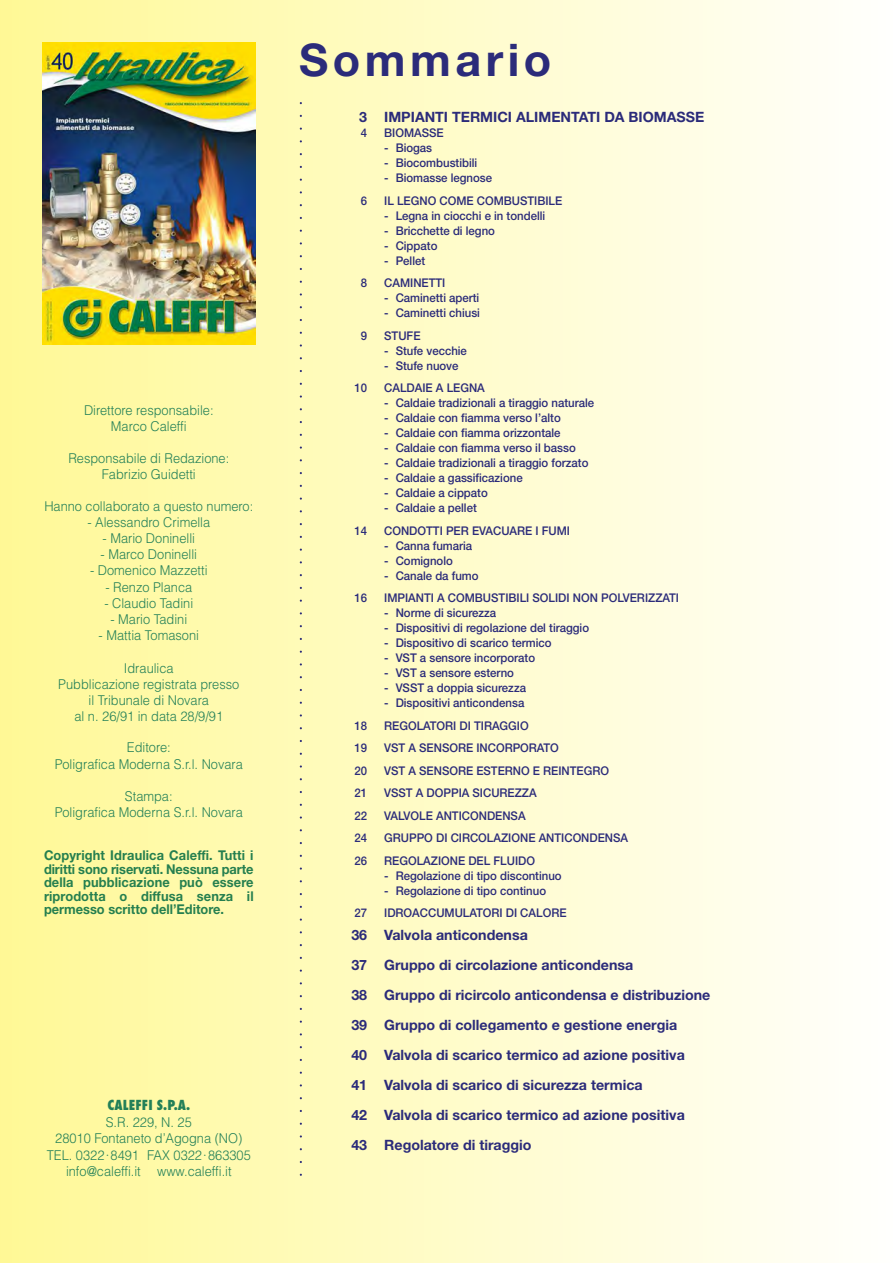
<style>
.page{position:relative;width:893px;height:1263px;background:#fff}
.page>*{position:absolute;margin:0;border:0;box-sizing:border-box;transform-origin:0 0}
.t1{font:700 45px "Helvetica Neue";letter-spacing:.1em;color:#2b2b7a}
.t2{font:700 14.25px/30px "Helvetica Neue";color:#2b2b7a}
.t3{font:300 13.5px/16.2px "Helvetica";color:#238058;text-align:center;scale:.95 1}
.t4{font:700 13.5px/13.5px "Helvetica Neue";color:#257f4f;text-align:justify;scale:.95 1}
.t5{font:800 condensed 13.5px "Futura";color:#238058}
.t6{font:500 12px "Helvetica Neue";color:#2b2b7a;scale:.95 1}
</style>
<div class="page">
<div style="left:0;top:0;width:893px;height:1263px;background:linear-gradient(to right,#fff895,#fffffd)"></div>
<img style="left:43px;top:43px;width:212px;height:301px">
<p class="t3" style="left:84px;top:402px;width:138px">Direttore responsabile:<br>Marco Caleffi</p>
<p class="t3" style="left:68px;top:450px;width:171px">Responsabile di Redazione:<br>Fabrizio Guidetti</p>
<p class="t3" style="left:44px;top:498px;width:221px">Hanno collaborato a questo numero:</p>
<p class="t3" style="left:87px;top:514px;width:131px">- Alessandro Crimella</p>
<p class="t3" style="left:103px;top:530px;width:99px">- Mario Doninelli</p>
<p class="t3" style="left:101px;top:546px;width:103px">- Marco Doninelli</p>
<p class="t3" style="left:90px;top:563px;width:125px">- Domenico Mazzetti</p>
<p class="t3" style="left:105px;top:579px;width:93px">- Renzo Planca</p>
<p class="t3" style="left:104px;top:595px;width:95px">- Claudio Tadini</p>
<p class="t3" style="left:110px;top:611px;width:82px">- Mario Tadini</p>
<p class="t3" style="left:99px;top:627px;width:107px">- Mattia Tomasoni</p>
<p class="t3" style="left:58px;top:660px;width:192px">Idraulica<br>Pubblicazione registrata presso il Tribunale di Novara<br>al n. 26/91 in data 28/9/91</p>
<p class="t3" style="left:55px;top:740px;width:200px">Editore:<br>Poligrafica Moderna S.r.l. Novara</p>
<p class="t3" style="left:55px;top:788px;width:200px">Stampa:<br>Poligrafica Moderna S.r.l. Novara</p>
<p class="t4" style="left:44px;top:850px;width:222px">Copyright Idraulica Caleffi. Tutti i diritti sono riservati. Nessuna parte della pubblicazione può essere riprodotta o diffusa senza il permesso scritto dell’Editore.</p>
<p class="t5" style="left:107px;top:1099px;width:84px">CALEFFI S.P.A.</p>
<p class="t3" style="left:47px;top:1113px;width:216px">S.R. 229, N. 25<br>28010 Fontaneto d’Agogna (NO)<br>TEL. 0322·8491 FAX 0322·863305 info@caleffi.it www.caleffi.it</p>
<h1 class="t1" style="left:299px;top:44px;width:254px">Sommario</h1>
<p class="t2" style="left:359px;top:103px;width:346px">3 IMPIANTI TERMICI ALIMENTATI DA BIOMASSE</p>
<p class="t6" style="left:361px;top:129px;width:8px">4</p>
<p class="t6" style="left:384px;top:129px;width:64px">BIOMASSE</p>
<p class="t6" style="left:384px;top:144px;width:52px">- Biogas</p>
<p class="t6" style="left:384px;top:159px;width:99px">- Biocombustibili</p>
<p class="t6" style="left:384px;top:174px;width:115px">- Biomasse legnose</p>
<p class="t6" style="left:361px;top:196px;width:8px">6</p>
<p class="t6" style="left:384px;top:196px;width:189px">IL LEGNO COME COMBUSTIBILE</p>
<p class="t6" style="left:384px;top:211px;width:171px">- Legna in ciocchi e in tondelli</p>
<p class="t6" style="left:384px;top:226px;width:118px">- Bricchette di legno</p>
<p class="t6" style="left:384px;top:241px;width:58px">- Cippato</p>
<p class="t6" style="left:384px;top:256px;width:45px">- Pellet</p>
<p class="t6" style="left:361px;top:279px;width:8px">8</p>
<p class="t6" style="left:384px;top:279px;width:66px">CAMINETTI</p>
<p class="t6" style="left:384px;top:294px;width:102px">- Caminetti aperti</p>
<p class="t6" style="left:384px;top:309px;width:102px">- Caminetti chiusi</p>
<p class="t6" style="left:361px;top:331px;width:8px">9</p>
<p class="t6" style="left:384px;top:331px;width:40px">STUFE</p>
<p class="t6" style="left:384px;top:346px;width:89px">- Stufe vecchie</p>
<p class="t6" style="left:384px;top:361px;width:80px">- Stufe nuove</p>
<p class="t6" style="left:355px;top:384px;width:15px">10</p>
<p class="t6" style="left:384px;top:384px;width:107px">CALDAIE A LEGNA</p>
<p class="t6" style="left:384px;top:399px;width:222px">- Caldaie tradizionali a tiraggio naturale</p>
<p class="t6" style="left:384px;top:414px;width:187px">- Caldaie con fiamma verso l’alto</p>
<p class="t6" style="left:384px;top:429px;width:187px">- Caldaie con fiamma orizzontale</p>
<p class="t6" style="left:384px;top:444px;width:203px">- Caldaie con fiamma verso il basso</p>
<p class="t6" style="left:384px;top:459px;width:216px">- Caldaie tradizionali a tiraggio forzato</p>
<p class="t6" style="left:384px;top:474px;width:147px">- Caldaie a gassificazione</p>
<p class="t6" style="left:384px;top:489px;width:111px">- Caldaie a cippato</p>
<p class="t6" style="left:384px;top:504px;width:99px">- Caldaie a pellet</p>
<p class="t6" style="left:355px;top:526px;width:15px">14</p>
<p class="t6" style="left:384px;top:526px;width:197px">CONDOTTI PER EVACUARE I FUMI</p>
<p class="t6" style="left:384px;top:541px;width:94px">- Canna fumaria</p>
<p class="t6" style="left:384px;top:556px;width:74px">- Comignolo</p>
<p class="t6" style="left:384px;top:571px;width:101px">- Canale da fumo</p>
<p class="t6" style="left:355px;top:594px;width:15px">16</p>
<p class="t6" style="left:384px;top:594px;width:312px">IMPIANTI A COMBUSTIBILI SOLIDI NON POLVERIZZATI</p>
<p class="t6" style="left:384px;top:609px;width:120px">- Norme di sicurezza</p>
<p class="t6" style="left:384px;top:624px;width:217px">- Dispositivi di regolazione del tiraggio</p>
<p class="t6" style="left:384px;top:639px;width:178px">- Dispositivo di scarico termico</p>
<p class="t6" style="left:384px;top:654px;width:160px">- VST a sensore incorporato</p>
<p class="t6" style="left:384px;top:669px;width:138px">- VST a sensore esterno</p>
<p class="t6" style="left:384px;top:684px;width:151px">- VSST a doppia sicurezza</p>
<p class="t6" style="left:384px;top:699px;width:149px">- Dispositivi anticondensa</p>
<p class="t6" style="left:355px;top:721px;width:15px">18</p>
<p class="t6" style="left:384px;top:721px;width:154px">REGOLATORI DI TIRAGGIO</p>
<p class="t6" style="left:355px;top:744px;width:15px">19</p>
<p class="t6" style="left:384px;top:744px;width:185px">VST A SENSORE INCORPORATO</p>
<p class="t6" style="left:355px;top:766px;width:15px">20</p>
<p class="t6" style="left:384px;top:766px;width:238px">VST A SENSORE ESTERNO E REINTEGRO</p>
<p class="t6" style="left:355px;top:789px;width:15px">21</p>
<p class="t6" style="left:384px;top:789px;width:162px">VSST A DOPPIA SICUREZZA</p>
<p class="t6" style="left:355px;top:811px;width:15px">22</p>
<p class="t6" style="left:384px;top:811px;width:150px">VALVOLE ANTICONDENSA</p>
<p class="t6" style="left:355px;top:834px;width:15px">24</p>
<p class="t6" style="left:384px;top:834px;width:258px">GRUPPO DI CIRCOLAZIONE ANTICONDENSA</p>
<p class="t6" style="left:355px;top:856px;width:15px">26</p>
<p class="t6" style="left:384px;top:856px;width:160px">REGOLAZIONE DEL FLUIDO</p>
<p class="t6" style="left:384px;top:871px;width:188px">- Regolazione di tipo discontinuo</p>
<p class="t6" style="left:384px;top:886px;width:172px">- Regolazione di tipo continuo</p>
<p class="t6" style="left:355px;top:909px;width:15px">27</p>
<p class="t6" style="left:384px;top:909px;width:193px">IDROACCUMULATORI DI CALORE</p>
<p class="t2" style="left:351px;top:921px;width:361px">36 Valvola anticondensa<br>37 Gruppo di circolazione anticondensa<br>38 Gruppo di ricircolo anticondensa e distribuzione 39 Gruppo di collegamento e gestione energia<br>40 Valvola di scarico termico ad azione positiva<br>41 Valvola di scarico di sicurezza termica<br>42 Valvola di scarico termico ad azione positiva<br>43 Regolatore di tiraggio</p>
</div>
